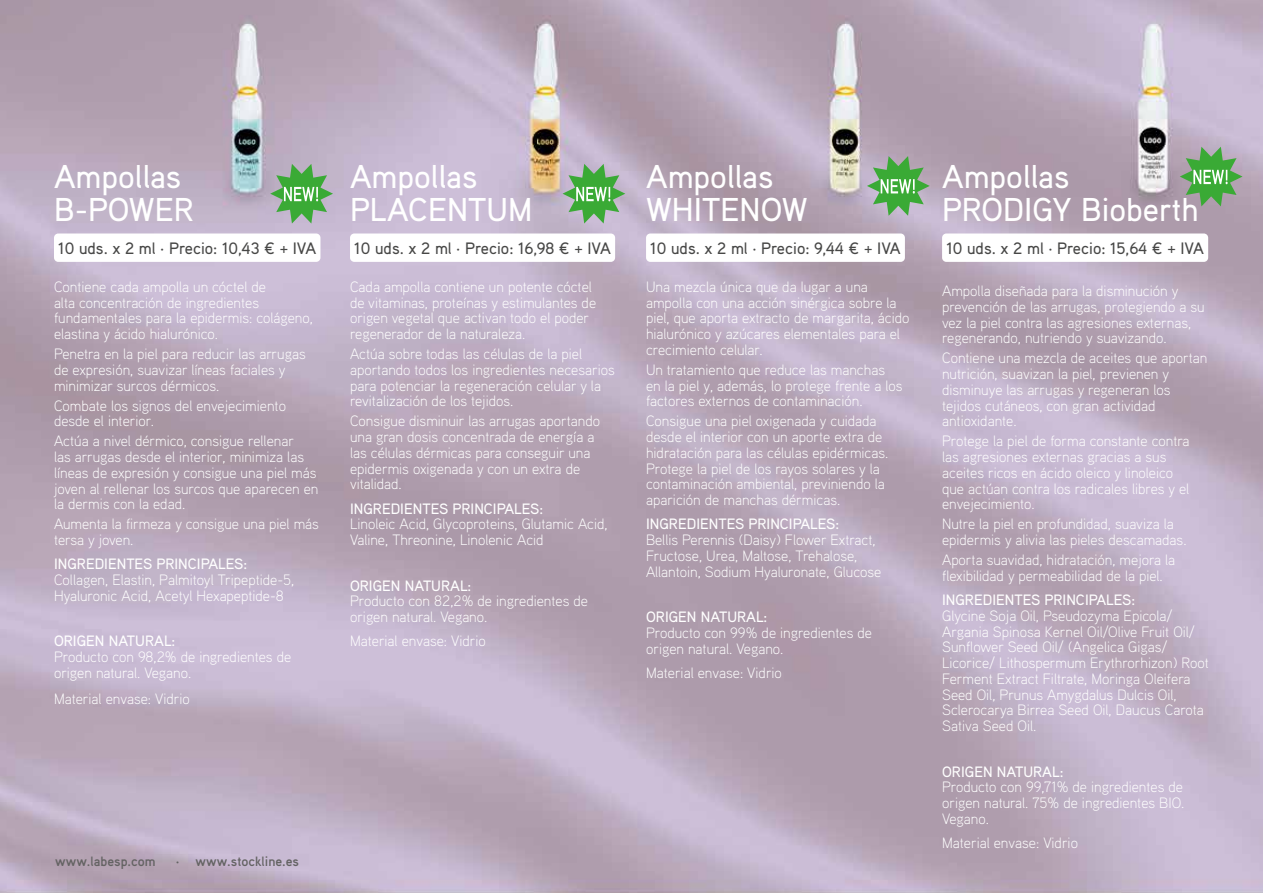
<style>
.page{position:relative;width:1263px;height:893px;background:#fff}
.page>*{position:absolute;margin:0;border:0;box-sizing:border-box;transform-origin:0 0}
.t1{font:500 33px/33px "Aaux Pro";color:#fff}
.t2{font:500 16.5px "Aaux Pro";color:#474746}
.t3{font:300 15px/15.8px "Aaux Pro";color:#fff}
.t4{font:500 15px "Aaux Pro";color:#fff}
.t5{font:700 13.5px "Aaux Pro";color:#646363}
</style>
<div class="page">
<img style="left:0;top:0;width:1263px;height:893px">
<div style="left:54px;top:233px;width:266px;height:29px;background:#fff;border-radius:4px"></div>
<div style="left:350px;top:233px;width:265px;height:29px;background:#fff;border-radius:4px"></div>
<div style="left:646px;top:233px;width:259px;height:29px;background:#fff;border-radius:4px"></div>
<div style="left:942px;top:233px;width:266px;height:29px;background:#fff;border-radius:4px"></div>
<svg style="left:270px;top:164px;width:63px;height:60px;background:#88b38a"></svg>
<svg style="left:562px;top:164px;width:63px;height:60px;background:#8ab68d"></svg>
<svg style="left:867px;top:156px;width:63px;height:60px;background:#87b187"></svg>
<svg style="left:1180px;top:147px;width:62px;height:59px;background:#80ab7e"></svg>
<h1 class="t1" style="left:54px;top:159px;width:141px">Ampollas<br>B-POWER</h1>
<p class="t2" style="left:58px;top:238px;width:259px">10 uds. x 2 ml · Precio: 10,43 ¤ + IVA</p>
<p class="t3" style="left:54px;top:278px;width:260px">Contiene cada ampolla un cóctel de<br>alta concentración de ingredientes fundamentales para la epidermis: colágeno, elastina y ácido hialurónico.</p>
<p class="t3" style="left:54px;top:346px;width:253px">Penetra en la piel para reducir las arrugas de expresión, suavizar líneas faciales y minimizar surcos dérmicos.</p>
<p class="t3" style="left:54px;top:397px;width:233px">Combate los signos del envejecimiento desde el interior.</p>
<p class="t3" style="left:54px;top:433px;width:266px">Actúa a nivel dérmico, consigue rellenar<br>las arrugas desde el interior, minimiza las líneas de expresión y consigue una piel más joven al rellenar los surcos que aparecen en la dermis con la edad.</p>
<p class="t3" style="left:54px;top:516px;width:266px">Aumenta la firmeza y consigue una piel más tersa y joven.</p>
<p class="t4" style="left:54px;top:555px;width:195px">INGREDIENTES PRINCIPALES:</p>
<p class="t3" style="left:54px;top:572px;width:242px">Collagen, Elastin, Palmitoyl Tripeptide-5,<br>Hyaluronic Acid, Acetyl Hexapeptide-8</p>
<p class="t4" style="left:54px;top:632px;width:123px">ORIGEN NATURAL:</p>
<p class="t3" style="left:54px;top:649px;width:239px">Producto con 98,2% de ingredientes de origen natural. Vegano.</p>
<p class="t3" style="left:54px;top:691px;width:137px">Material envase: Vidrio</p>
<h1 class="t1" style="left:350px;top:159px;width:184px">Ampollas<br>PLACENTUM</h1>
<p class="t2" style="left:354px;top:238px;width:258px">10 uds. x 2 ml · Precio: 16,98 ¤ + IVA</p>
<p class="t3" style="left:350px;top:278px;width:248px">Cada ampolla contiene un potente cóctel de vitaminas, proteínas y estimulantes de origen vegetal que activan todo el poder regenerador de la naturaleza.</p>
<p class="t3" style="left:350px;top:346px;width:266px">Actúa sobre todas las células de la piel aportando todos los ingredientes necesarios para potenciar la regeneración celular y la revitalización de los tejidos.</p>
<p class="t3" style="left:350px;top:413px;width:252px">Consigue disminuir las arrugas aportando una gran dosis concentrada de energía a las células dérmicas para conseguir una epidermis oxigenada y con un extra de vitalidad.</p>
<p class="t4" style="left:350px;top:499px;width:195px">INGREDIENTES PRINCIPALES:</p>
<p class="t3" style="left:350px;top:516px;width:259px">Linoleic Acid, Glycoproteins, Glutamic Acid,<br>Valine, Threonine, Linolenic Acid</p>
<p class="t4" style="left:350px;top:576px;width:123px">ORIGEN NATURAL:</p>
<p class="t3" style="left:350px;top:593px;width:239px">Producto con 82,2% de ingredientes de origen natural. Vegano.</p>
<p class="t3" style="left:350px;top:633px;width:137px">Material envase: Vidrio</p>
<h1 class="t1" style="left:646px;top:159px;width:163px">Ampollas<br>WHITENOW</h1>
<p class="t2" style="left:650px;top:238px;width:252px">10 uds. x 2 ml · Precio: 9,44 ¤ + IVA</p>
<p class="t3" style="left:646px;top:278px;width:265px">Una mezcla única que da lugar a una ampolla con una acción sinérgica sobre la piel, que aporta extracto de margarita, ácido hialurónico y azúcares elementales para el crecimiento celular.</p>
<p class="t3" style="left:646px;top:361px;width:258px">Un tratamiento que reduce las manchas en la piel y, además, lo protege frente a los factores externos de contaminación.</p>
<p class="t3" style="left:646px;top:413px;width:244px">Consigue una piel oxigenada y cuidada desde el interior con un aporte extra de hidratación para las células epidérmicas.<br>Protege la piel de los rayos solares y la contaminación ambiental, previniendo la aparición de manchas dérmicas.</p>
<p class="t4" style="left:646px;top:515px;width:195px">INGREDIENTES PRINCIPALES:</p>
<p class="t3" style="left:646px;top:532px;width:237px">Bellis Perennis (Daisy) Flower Extract,<br>Fructose, Urea, Maltose, Trehalose,<br>Allantoin, Sodium Hyaluronate, Glucose</p>
<p class="t4" style="left:646px;top:607px;width:123px">ORIGEN NATURAL:</p>
<p class="t3" style="left:646px;top:624px;width:227px">Producto con 99% de ingredientes de origen natural. Vegano.</p>
<p class="t3" style="left:646px;top:664px;width:137px">Material envase: Vidrio</p>
<p class="t5" style="left:55px;top:853px;width:102px">www.labesp.com</p>
<p class="t5" style="left:176px;top:853px;width:125px">· www.stockline.es</p>
<h1 class="t1" style="left:942px;top:159px;width:258px">Ampollas<br>PRODIGY Bioberth</h1>
<p class="t2" style="left:946px;top:238px;width:259px">10 uds. x 2 ml · Precio: 15,64 ¤ + IVA</p>
<p class="t3" style="left:942px;top:283px;width:264px">Ampolla diseñada para la disminución y prevención de las arrugas, protegiendo a su vez la piel contra las agresiones externas, regenerando, nutriendo y suavizando.</p>
<p class="t3" style="left:942px;top:350px;width:267px">Contiene una mezcla de aceites que aportan nutrición, suavizan la piel, previenen y disminuye las arrugas y regeneran los tejidos cutáneos, con gran actividad antioxidante.</p>
<p class="t3" style="left:942px;top:433px;width:249px">Protege la piel de forma constante contra las agresiones externas gracias a sus aceites ricos en ácido oleico y linoleico que actúan contra los radicales libres y el envejecimiento.</p>
<p class="t3" style="left:942px;top:516px;width:246px">Nutre la piel en profundidad, suaviza la epidermis y alivia las pieles descamadas.</p>
<p class="t3" style="left:942px;top:552px;width:235px">Aporta suavidad, hidratación, mejora la flexibilidad y permeabilidad de la piel.</p>
<p class="t4" style="left:942px;top:590px;width:195px">INGREDIENTES PRINCIPALES:</p>
<p class="t3" style="left:942px;top:607px;width:268px">Glycine Soja Oil, Pseudozyma Epicola/ Argania Spinosa Kernel Oil/Olive Fruit Oil/ Sunflower Seed Oil/ (Angelica Gigas/ Licorice/ Lithospermum Erythrorhizon) Root Ferment Extract Filtrate, Moringa Oleifera Seed Oil, Prunus Amygdalus Dulcis Oil, Sclerocarya Birrea Seed Oil, Daucus Carota Sativa Seed Oil.</p>
<p class="t4" style="left:942px;top:762px;width:123px">ORIGEN NATURAL:</p>
<p class="t3" style="left:942px;top:779px;width:244px;text-align:justify">Producto con 99,71% de ingredientes de origen natural. 75% de ingredientes BIO.<br>Vegano.</p>
<p class="t3" style="left:942px;top:835px;width:137px">Material envase: Vidrio</p>
</div>
